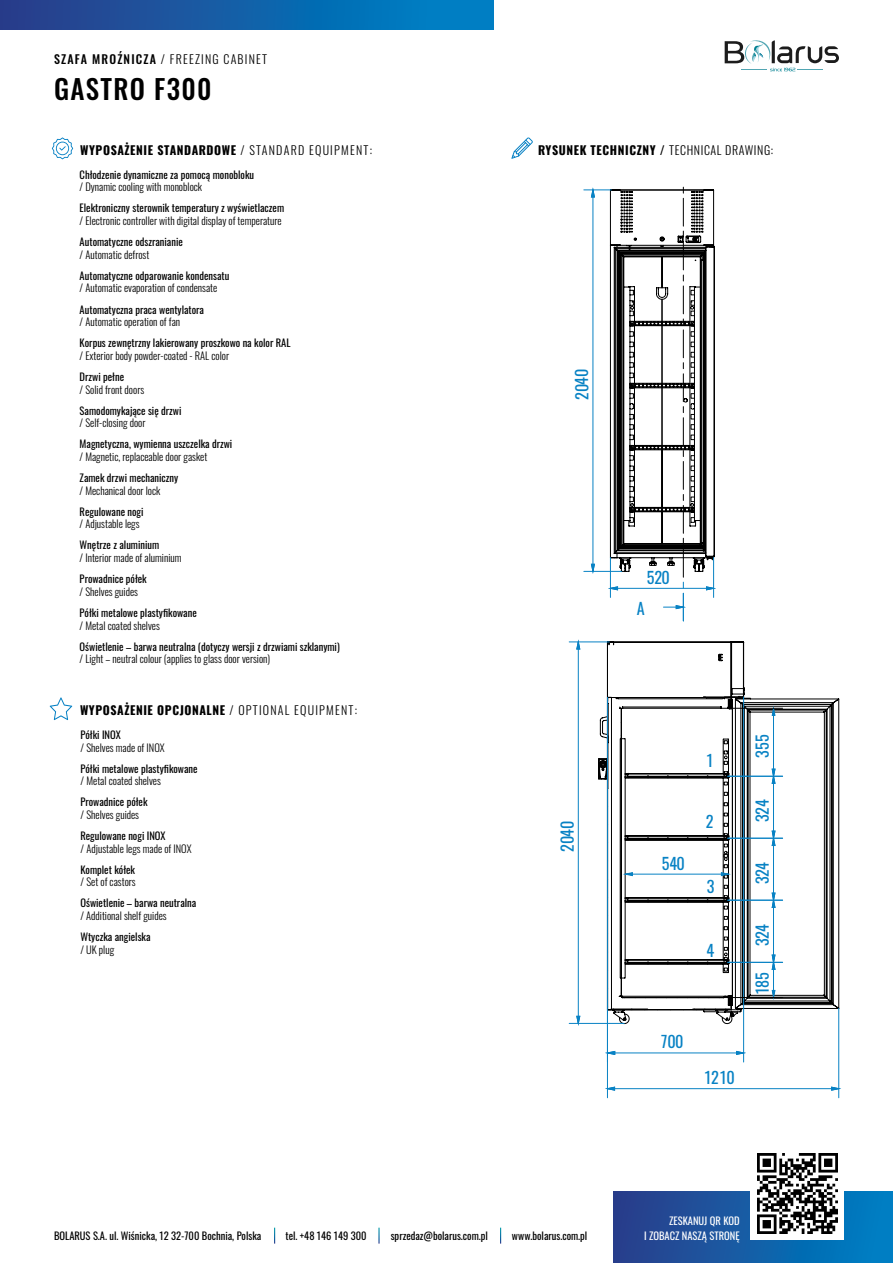
<style>
.page{position:relative;width:893px;height:1263px;background:#fff}
.page>*{position:absolute;margin:0;border:0;box-sizing:border-box;transform-origin:0 0}
.t1{font:500 27px "Oswald";letter-spacing:.05em;color:#000}
.t2{font:16.2px "Oswald";letter-spacing:-.02em;color:#0882c4}
.t3{font:700 12px "Oswald";letter-spacing:.05em;color:#000}
.t4{font:300 12px "Oswald";letter-spacing:.1em;color:#000}
.t5{font:10.5px "Oswald";color:#000}
.t6{font:300 10.5px "Oswald";color:#000}
.t7{font:10.5px/14.7px "Oswald";color:#fff;text-align:right}
.s1{font-weight:500}
.s2{font-weight:300}
</style>
<div class="page">
<div style="left:613px;top:1192px;width:280px;height:71px;background:linear-gradient(to right,#2c3c89,#0081c5)"></div>
<div style="left:0;top:0;width:493px;height:30px;background:linear-gradient(to right,#2b3c89,#0085c9)"></div>
<svg style="left:725px;top:40px;width:114px;height:31px"></svg>
<svg style="left:274px;top:1228px;width:1px;height:15px"></svg>
<svg style="left:378px;top:1228px;width:2px;height:15px"></svg>
<svg style="left:500px;top:1228px;width:1px;height:15px"></svg>
<div style="left:750px;top:1146px;width:94px;height:93px;background:#fff"></div>
<img style="left:757px;top:1153px;width:80px;height:80px">
<svg style="left:52px;top:137px;width:21px;height:22px"></svg>
<svg style="left:50px;top:697px;width:22px;height:23px"></svg>
<svg style="left:511px;top:137px;width:22px;height:22px"></svg>
<svg style="left:584px;top:186px;width:132px;height:435px"></svg>
<hr style="left:617px;top:588px;width:89px;height:1px;background:#0882c4">
<hr style="left:713px;top:557px;width:1px;height:40px;background:#0882c4">
<hr style="left:610px;top:557px;width:1px;height:40px;background:#0882c4">
<svg style="left:568px;top:641px;width:30px;height:370px"></svg>
<svg style="left:606px;top:1013px;width:132px;height:12px"></svg>
<svg style="left:745px;top:697px;width:95px;height:313px"></svg>
<svg style="left:576px;top:639px;width:5px;height:18px"></svg>
<svg style="left:576px;top:1015px;width:5px;height:11px"></svg>
<hr style="left:578px;top:649px;width:1px;height:367px;background:#0882c4">
<hr style="left:569px;top:641px;width:40px;height:1px;background:#0882c4">
<hr style="left:569px;top:1023px;width:55px;height:1px;background:#0882c4">
<svg style="left:605px;top:1050px;width:11px;height:5px"></svg>
<svg style="left:735px;top:1050px;width:11px;height:5px"></svg>
<hr style="left:615px;top:1052px;width:121px;height:1px;background:#0882c4">
<hr style="left:743px;top:697px;width:1px;height:365px;background:#0882c4">
<svg style="left:605px;top:1086px;width:11px;height:5px"></svg>
<svg style="left:831px;top:1086px;width:10px;height:5px"></svg>
<hr style="left:615px;top:1088px;width:217px;height:1px;background:#0882c4">
<hr style="left:607px;top:1010px;width:1px;height:88px;background:#0882c4">
<hr style="left:838px;top:1008px;width:1px;height:90px;background:#0882c4">
<svg style="left:598px;top:641px;width:147px;height:372px"></svg>
<hr style="left:632px;top:874px;width:89px;height:1px;background:#0882c4">
<hr style="left:724px;top:997px;width:59px;height:1px;background:#000">
<svg style="left:771px;top:954px;width:5px;height:48px"></svg>
<hr style="left:773px;top:907px;width:1px;height:48px;background:#0882c4">
<hr style="left:728px;top:962px;width:55px;height:1px;background:#0882c4">
<svg style="left:771px;top:892px;width:5px;height:24px"></svg>
<hr style="left:773px;top:845px;width:1px;height:48px;background:#0882c4">
<hr style="left:728px;top:900px;width:55px;height:1px;background:#0882c4">
<svg style="left:771px;top:830px;width:5px;height:24px"></svg>
<hr style="left:773px;top:783px;width:1px;height:48px;background:#0882c4">
<hr style="left:728px;top:838px;width:55px;height:1px;background:#0882c4">
<svg style="left:771px;top:768px;width:5px;height:24px"></svg>
<svg style="left:771px;top:704px;width:5px;height:12px"></svg>
<hr style="left:773px;top:715px;width:1px;height:54px;background:#0882c4">
<hr style="left:728px;top:776px;width:55px;height:1px;background:#0882c4">
<hr style="left:728px;top:708px;width:55px;height:1px;background:#000">
<p class="t4" style="left:54px;top:49px;width:215px"><span class="s1">SZAFA MROŹNICZA</span> / FREEZING CABINET</p>
<h1 class="t1" style="left:54px;top:65px;width:159px">GASTRO F300</h1>
<p class="t3" style="left:80px;top:139px;width:293px">WYPOSAŻENIE STANDARDOWE <span class="s2">/ STANDARD EQUIPMENT:</span></p>
<p class="t5" style="left:80px;top:165px;width:176px">Chłodzenie dynamiczne za pomocą monobloku</p>
<p class="t6" style="left:80px;top:178px;width:124px">/ Dynamic cooling with monoblock</p>
<p class="t5" style="left:80px;top:199px;width:206px">Elektroniczny sterownik temperatury z wyświetlaczem</p>
<p class="t6" style="left:80px;top:211px;width:204px">/ Electronic controller with digital display of temperature</p>
<p class="t5" style="left:80px;top:232px;width:105px">Automatyczne odszranianie</p>
<p class="t6" style="left:80px;top:245px;width:71px">/ Automatic defrost</p>
<p class="t5" style="left:80px;top:266px;width:151px">Automatyczne odparowanie kondensatu</p>
<p class="t6" style="left:80px;top:279px;width:139px">/ Automatic evaporation of condensate</p>
<p class="t5" style="left:80px;top:300px;width:126px">Automatyczna praca wentylatora</p>
<p class="t6" style="left:80px;top:312px;width:102px">/ Automatic operation of fan</p>
<p class="t5" style="left:80px;top:334px;width:212px">Korpus zewnętrzny lakierowany proszkowo na kolor RAL</p>
<p class="t6" style="left:80px;top:346px;width:151px">/ Exterior body powder-coated - RAL color</p>
<p class="t5" style="left:80px;top:367px;width:46px">Drzwi pełne</p>
<p class="t6" style="left:80px;top:380px;width:66px">/ Solid front doors</p>
<p class="t5" style="left:80px;top:401px;width:103px">Samodomykające się drzwi</p>
<p class="t6" style="left:80px;top:414px;width:67px">/ Self-closing door</p>
<p class="t5" style="left:80px;top:435px;width:154px">Magnetyczna, wymienna uszczelka drzwi</p>
<p class="t6" style="left:80px;top:447px;width:129px">/ Magnetic, replaceable door gasket</p>
<p class="t5" style="left:80px;top:468px;width:100px">Zamek drzwi mechaniczny</p>
<p class="t6" style="left:80px;top:481px;width:82px">/ Mechanical door lock</p>
<p class="t5" style="left:80px;top:502px;width:65px">Regulowane nogi</p>
<p class="t6" style="left:80px;top:515px;width:61px">/ Adjustable legs</p>
<p class="t5" style="left:80px;top:536px;width:81px">Wnętrze z aluminium</p>
<p class="t6" style="left:80px;top:548px;width:103px">/ Interior made of aluminium</p>
<p class="t5" style="left:80px;top:570px;width:69px">Prowadnice półek</p>
<p class="t6" style="left:80px;top:582px;width:60px">/ Shelves guides</p>
<p class="t5" style="left:80px;top:603px;width:119px">Półki metalowe plastyfikowane</p>
<p class="t6" style="left:80px;top:616px;width:82px">/ Metal coated shelves</p>
<p class="t5" style="left:80px;top:637px;width:262px">Oświetlenie – barwa neutralna (dotyczy wersji z drzwiami szklanymi)</p>
<p class="t6" style="left:80px;top:650px;width:192px">/ Light – neutral colour (applies to glass door version)</p>
<p class="t3" style="left:80px;top:699px;width:278px">WYPOSAŻENIE OPCJONALNE <span class="s2">/ OPTIONAL EQUIPMENT:</span></p>
<p class="t5" style="left:80px;top:725px;width:42px">Półki INOX</p>
<p class="t6" style="left:80px;top:738px;width:86px">/ Shelves made of INOX</p>
<p class="t5" style="left:80px;top:759px;width:119px">Półki metalowe plastyfikowane</p>
<p class="t6" style="left:80px;top:772px;width:82px">/ Metal coated shelves</p>
<p class="t5" style="left:80px;top:793px;width:69px">Prowadnice półek</p>
<p class="t6" style="left:80px;top:805px;width:60px">/ Shelves guides</p>
<p class="t5" style="left:80px;top:826px;width:87px">Regulowane nogi INOX</p>
<p class="t6" style="left:80px;top:839px;width:113px">/ Adjustable legs made of INOX</p>
<p class="t5" style="left:80px;top:860px;width:56px">Komplet kółek</p>
<p class="t6" style="left:80px;top:873px;width:57px">/ Set of castors</p>
<p class="t5" style="left:80px;top:894px;width:117px">Oświetlenie – barwa neutralna</p>
<p class="t6" style="left:80px;top:906px;width:88px">/ Additional shelf guides</p>
<p class="t5" style="left:80px;top:927px;width:72px">Wtyczka angielska</p>
<p class="t6" style="left:80px;top:940px;width:35px">/ UK plug</p>
<p class="t3" style="left:538px;top:139px;width:237px">RYSUNEK TECHNICZNY / <span class="s2">TECHNICAL DRAWING:</span></p>
<h2 class="t2" style="left:567px;top:400px;width:32px;rotate:-90deg">2040</h2>
<h2 class="t2" style="left:553px;top:852px;width:32px;rotate:-90deg">2040</h2>
<h2 class="t2" style="left:647px;top:563px;width:25px">520</h2>
<h2 class="t2" style="left:637px;top:594px;width:9px">A</h2>
<h2 class="t2" style="left:662px;top:848px;width:24px">540</h2>
<h2 class="t2" style="left:707px;top:746px;width:8px">1</h2>
<h2 class="t2" style="left:706px;top:807px;width:9px">2</h2>
<h2 class="t2" style="left:707px;top:872px;width:9px">3</h2>
<h2 class="t2" style="left:706px;top:936px;width:9px">4</h2>
<h2 class="t2" style="left:661px;top:1027px;width:24px">700</h2>
<h2 class="t2" style="left:705px;top:1063px;width:31px">1210</h2>
<h2 class="t2" style="left:748px;top:757px;width:24px;rotate:-90deg">355</h2>
<h2 class="t2" style="left:748px;top:822px;width:24px;rotate:-90deg">324</h2>
<h2 class="t2" style="left:748px;top:884px;width:24px;rotate:-90deg">324</h2>
<h2 class="t2" style="left:748px;top:946px;width:24px;rotate:-90deg">324</h2>
<h2 class="t2" style="left:748px;top:994px;width:24px;rotate:-90deg">185</h2>
<p class="t5" style="left:54px;top:1226px;width:209px">BOLARUS S.A. ul. Wiśnicka, 12 32-700 Bochnia, Polska</p>
<p class="t5" style="left:285px;top:1226px;width:83px">tel. +48 146 149 300</p>
<p class="t5" style="left:391px;top:1226px;width:99px">sprzedaz@bolarus.com.pl</p>
<p class="t5" style="left:512px;top:1226px;width:77px">www.bolarus.com.pl</p>
<p class="t7" style="left:644px;top:1212px;width:97px">ZESKANUJ QR KOD<br>I ZOBACZ NASZĄ STRONĘ</p>
</div>
